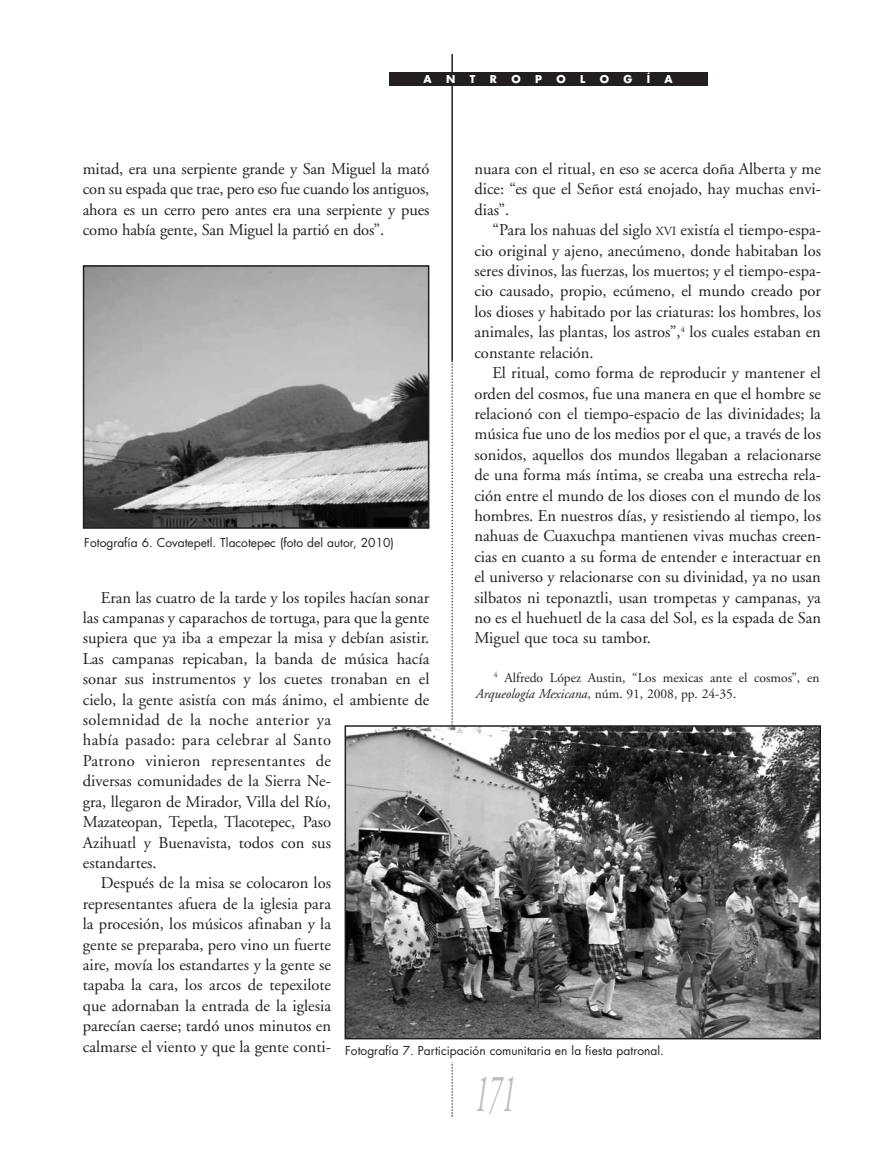
<style>
.page{position:relative;width:893px;height:1170px;background:#fff}
.page>*{position:absolute;margin:0;border:0;box-sizing:border-box;transform-origin:0 0}
.t1{font:italic 54px "Adobe Garamond";color:#bcbdc0;scale:.5 1}
.t2{font:16.5px/20.4px "Adobe Garamond";color:#231f20;text-align:justify}
.t3{font:16.5px "Adobe Garamond";letter-spacing:.025em;color:#231f20}
.t4{font:16.5px "Adobe Garamond";letter-spacing:.02em;color:#231f20}
.t5{font:13.5px/15.9px "Adobe Garamond";color:#231f20}
.t6{font:12px "Futura";color:#231f20}
.t7{font:700 10.5px "Futura";color:#fff}
.s1{font-size:12.3px}
.s2{font-style:italic}
</style>
<div class="page">
<hr style="left:451px;top:54px;width:2px;height:306px;background:#231f20">
<svg style="left:451px;top:360px;width:2px;height:756px"></svg>
<div style="left:389px;top:72px;width:318px;height:14px;background:#231f20"></div>
<img style="left:86px;top:268px;width:340px;height:257px">
<div style="left:83px;top:265px;width:346px;height:263px;border:2px solid #231f20"></div>
<svg style="left:443px;top:1039px;width:19px;height:4px"></svg>
<img style="left:348px;top:728px;width:470px;height:308px">
<div style="left:345px;top:725px;width:476px;height:314px;border:2px solid #231f20"></div>
<div style="left:344px;top:1043px;width:490px;height:18px;background:#fff"></div>
<p class="t7" style="left:424px;top:74px;width:10px">A</p>
<p class="t7" style="left:446px;top:74px;width:11px">N</p>
<p class="t7" style="left:470px;top:74px;width:7px">T</p>
<p class="t7" style="left:490px;top:74px;width:9px">R</p>
<p class="t7" style="left:511px;top:74px;width:11px">O</p>
<p class="t7" style="left:535px;top:74px;width:8px">P</p>
<p class="t7" style="left:556px;top:74px;width:11px">O</p>
<p class="t7" style="left:580px;top:74px;width:7px">L</p>
<p class="t7" style="left:600px;top:74px;width:11px">O</p>
<p class="t7" style="left:623px;top:74px;width:10px">G</p>
<p class="t7" style="left:647px;top:74px;width:5px">Í</p>
<p class="t7" style="left:664px;top:74px;width:10px">A</p>
<p class="t2" style="left:474px;top:160px;width:348px">nuara con el ritual, en eso se acerca doña Alberta y me dice: “es que el Señor está enojado, hay muchas envi&shy;dias”.</p>
<p class="t2" style="left:474px;top:221px;width:348px;text-indent:18px">“Para los nahuas del siglo <span class="s1">XVI</span> existía el tiempo-espa&shy;cio original y ajeno, anecúmeno, donde habitaban los seres divinos, las fuerzas, los muertos; y el tiempo-espa&shy;cio causado, propio, ecúmeno, el mundo creado por los dioses y habitado por las criaturas: los hombres, los animales, las plantas, los astros”,<sup>4</sup> los cuales estaban en constante relación.</p>
<p class="t2" style="left:474px;top:364px;width:348px;text-indent:18px">El ritual, como forma de reproducir y mantener el orden del cosmos, fue una manera en que el hombre se relacionó con el tiempo-espacio de las divinidades; la música fue uno de los medios por el que, a través de los sonidos, aquellos dos mundos llegaban a relacionarse de una forma más íntima, se creaba una estrecha rela&shy;ción entre el mundo de los dioses con el mundo de los hombres. En nuestros días, y resistiendo al tiempo, los nahuas de Cuaxuchpa mantienen vivas muchas creen&shy;cias en cuanto a su forma de entender e interactuar en el universo y relacionarse con su divinidad, ya no usan silbatos ni teponaztli, usan trompetas y campanas, ya no es el huehuetl de la casa del Sol, es la espada de San Miguel que toca su tambor.</p>
<p class="t2" style="left:83px;top:160px;width:348px">mitad, era una serpiente grande y San Miguel la mató con su espada que trae, pero eso fue cuando los antiguos, ahora es un cerro pero antes era una serpiente y pues como había gente, San Miguel la partió en dos”.</p>
<p class="t6" style="left:84px;top:537px;width:311px">Fotografía 6. Covatepetl. Tlacotepec (foto del autor, 2010)</p>
<p class="t2" style="left:101px;top:588px;width:330px">Eran las cuatro de la tarde y los topiles hacían sonar</p>
<p class="t2" style="left:83px;top:609px;width:348px">las campanas y caparachos de tortuga, para que la gente</p>
<p class="t2" style="left:83px;top:629px;width:348px">supiera que ya iba a empezar la misa y debían asistir.</p>
<p class="t2" style="left:83px;top:649px;width:348px">Las campanas repicaban, la banda de música hacía</p>
<p class="t2" style="left:83px;top:670px;width:348px">sonar sus instrumentos y los cuetes tronaban en el</p>
<p class="t2" style="left:83px;top:690px;width:348px">cielo, la gente asistía con más ánimo, el ambiente de</p>
<p class="t3" style="left:83px;top:713px;width:250px">solemnidad de la noche anterior ya</p>
<p class="t3" style="left:83px;top:733px;width:250px">había pasado: para celebrar al Santo</p>
<p class="t4" style="left:83px;top:754px;width:250px">Patrono vinieron representantes de</p>
<p class="t2" style="left:83px;top:772px;width:250px">diversas comunidades de la Sierra Ne-</p>
<p class="t2" style="left:83px;top:792px;width:250px">gra, llegaron de Mirador, Villa del Río,</p>
<p class="t2" style="left:83px;top:813px;width:250px">Mazateopan, Tepetla, Tlacotepec, Paso</p>
<p class="t2" style="left:83px;top:833px;width:250px">Azihuatl y Buenavista, todos con sus</p>
<p class="t2" style="left:83px;top:853px;width:75px">estandartes.</p>
<p class="t2" style="left:101px;top:874px;width:232px">Después de la misa se colocaron los</p>
<p class="t2" style="left:83px;top:894px;width:250px">representantes afuera de la iglesia para</p>
<p class="t2" style="left:83px;top:915px;width:250px">la procesión, los músicos afinaban y la</p>
<p class="t2" style="left:83px;top:935px;width:250px">gente se preparaba, pero vino un fuerte</p>
<p class="t2" style="left:83px;top:955px;width:250px">aire, movía los estandartes y la gente se</p>
<p class="t2" style="left:83px;top:976px;width:250px">tapaba la cara, los arcos de tepexilote</p>
<p class="t2" style="left:83px;top:996px;width:250px">que adornaban la entrada de la iglesia</p>
<p class="t2" style="left:83px;top:1017px;width:250px">parecían caerse; tardó unos minutos en</p>
<p class="t2" style="left:83px;top:1037px;width:250px">calmarse el viento y que la gente conti-</p>
<p class="t5" style="left:476px;top:670px;width:345px;text-indent:18px"><sup>4</sup> Alfredo López Austin, “Los mexicas ante el cosmos”, en<br><span class="s2">Arqueología Mexicana</span>, núm. 91, 2008, pp. 24-35.</p>
<p class="t6" style="left:345px;top:1044px;width:320px">Fotografía 7. Participación comunitaria en la fiesta patronal.</p>
<h1 class="t1" style="left:474px;top:1071px;width:82px">171</h1>
</div>
